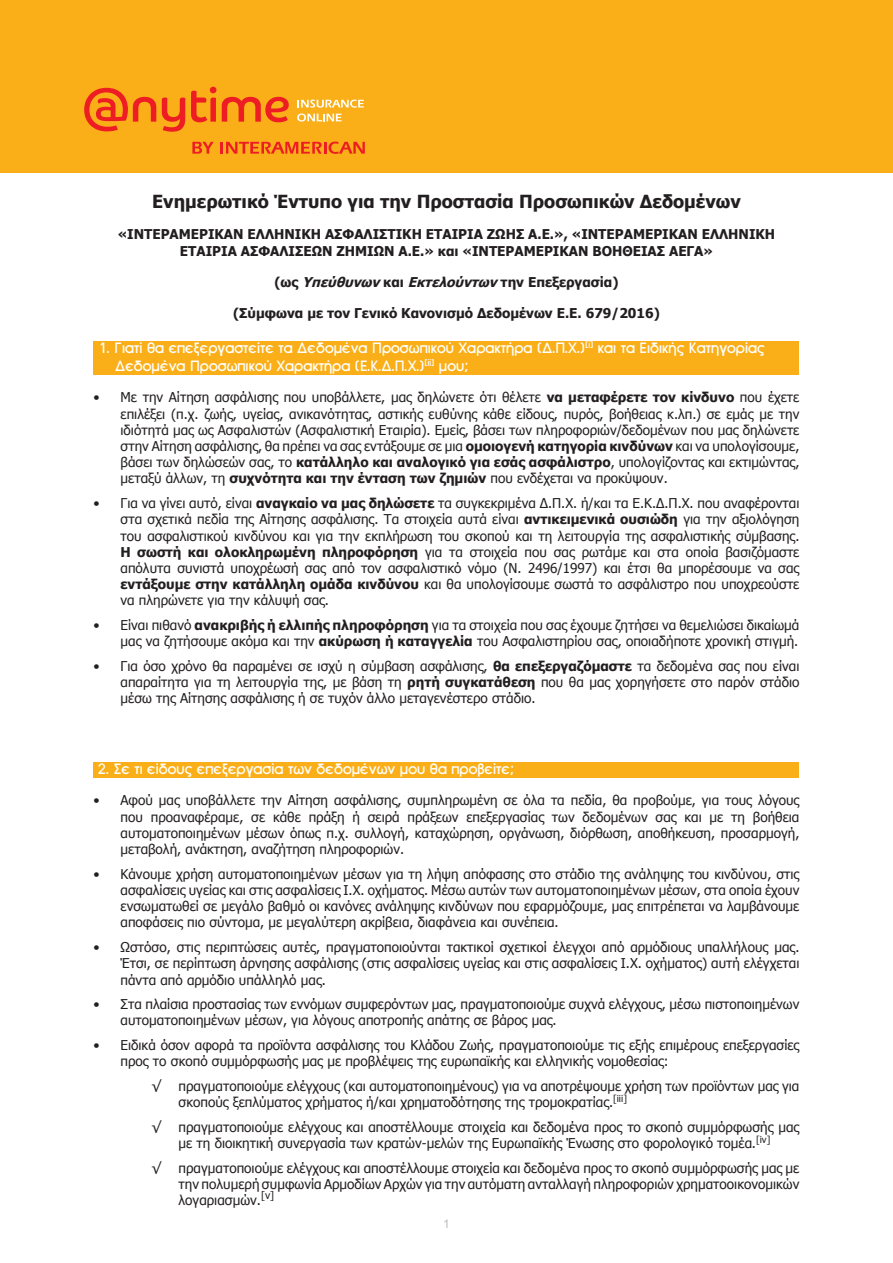
<style>
.page{position:relative;width:893px;height:1263px;background:#fff}
.page>*{position:absolute;margin:0;border:0;box-sizing:border-box;transform-origin:0 0}
.t1{font:700 18px "Tahoma";color:#231f20}
.Heading{font:15px/18px "UB Avant Garde Bold";color:#fff}
.t2{font:13.5px/16.2px "Tahoma";color:#231f20;text-align:justify}
.t3{font:700 13.5px/16.2px "Tahoma";color:#231f20;text-align:center}
.Alpha{font:12px "Arial";color:#bcbdc0}
.s1{font-style:italic}
.s2{font-weight:700}
</style>
<div class="page">
<div style="left:94px;top:341px;width:705px;height:33px;background:#faaf18"></div>
<div style="left:94px;top:762px;width:705px;height:15px;background:#faaf18"></div>
<div style="left:0;top:0;width:893px;height:172px;background:#faaf18"></div>
<svg style="left:298px;top:100px;width:66px;height:8px"></svg>
<svg style="left:297px;top:114px;width:45px;height:8px"></svg>
<svg style="left:84px;top:88px;width:72px;height:43px"></svg>
<svg style="left:162px;top:98px;width:23px;height:34px"></svg>
<svg style="left:191px;top:87px;width:25px;height:35px"></svg>
<svg style="left:222px;top:97px;width:67px;height:25px"></svg>
<svg style="left:192px;top:142px;width:22px;height:12px"></svg>
<svg style="left:221px;top:142px;width:144px;height:12px"></svg>
<p class="t1" style="left:152px;top:189px;width:590px">Ενημερωτικό Έντυπο για την Προστασία Προσωπικών Δεδομένων</p>
<p class="t3" style="left:118px;top:225px;width:659px">«ΙΝΤΕΡΑΜΕΡΙΚΑΝ ΕΛΛΗΝΙΚΗ ΑΣΦΑΛΙΣΤΙΚΗ ΕΤΑΙΡΙΑ ΖΩΗΣ Α.Ε.», «ΙΝΤΕΡΑΜΕΡΙΚΑΝ ΕΛΛΗΝΙΚΗ<br>ΕΤΑΙΡΙΑ ΑΣΦΑΛΙΣΕΩΝ ΖΗΜΙΩΝ Α.Ε.» και «ΙΝΤΕΡΑΜΕΡΙΚΑΝ ΒΟΗΘΕΙΑΣ ΑΕΓΑ»</p>
<p class="t3" style="left:274px;top:273px;width:346px">( ω ς <span class="s1">Υπεύθυνων</span>κ α ι <span class="s1">Εκτελούντων</span>τ η ν Ε π ε ξ ε ρ γ α σ ί α )</p>
<p class="t3" style="left:233px;top:304px;width:428px">(Σύμφωνα με τον Γενικό Κανονισμό Δεδομένων Ε.Ε. 679/2016)</p>
<p class="Heading" style="left:115px;top:340px;width:651px;text-indent:-17px">1. Γιατί θα επεξεργαστείτε τα Δεδομένα Προσωπικού Χαρακτήρα (Δ.Π.Χ.)<sup>[i]</sup> και τα Ειδικής Κατηγορίας<br>Δεδομένα Προσωπικού Χαρακτήρα (Ε.Κ.Δ.Π.Χ.)<sup>[ii]</sup> μου;</p>
<p class="t2" style="left:121px;top:389px;width:680px;text-indent:-27px">• Με την Aίτηση ασφάλισης που υποβάλλετε, μας δηλώνετε ότι θέλετε <span class="s2">να μεταφέρετε τον κίνδυνο</span> που έχετε επιλέξει (π.χ. ζωής, υγείας, ανικανότητας, αστικής ευθύνης κάθε είδους, πυρός, βοήθειας κ.λπ.) σε εμάς με την ιδιότητά μας ως Ασφαλιστών (Ασφαλιστική Εταιρία). Εμείς, βάσει των πληροφοριών/δεδομένων που μας δηλώνετε στην Aίτηση ασφάλισης, θα πρέπει να σας εντάξουμε σε μια <span class="s2">ομοιογενή κατηγορία κινδύνων</span> και να υπολογίσουμε, βάσει των δηλώσεών σας, το <span class="s2">κατάλληλο και αναλογικό για εσάς ασφάλιστρο</span>, υπολογίζοντας και εκτιμώντας, μεταξύ άλλων, τη <span class="s2">συχνότητα και την ένταση των ζημιών</span> που ενδέχεται να προκύψουν.</p>
<p class="t2" style="left:121px;top:494px;width:680px;text-indent:-27px">• Για να γίνει αυτό, είναι <span class="s2">αναγκαίο να μας δηλώσετε</span> τα συγκεκριμένα Δ.Π.Χ. ή/και τα Ε.Κ.Δ.Π.Χ. που αναφέρονται στα σχετικά πεδία της Aίτησης ασφάλισης. Τα στοιχεία αυτά είναι <span class="s2">αντικειμενικά ουσιώδη</span> για την αξιολόγηση του ασφαλιστικού κινδύνου και για την εκπλήρωση του σκοπού και τη λειτουργία της ασφαλιστικής σύμβασης.<br><span class="s2">Η σωστή και ολοκληρωμένη πληροφόρηση</span> για τα στοιχεία που σας ρωτάμε και στα οποία βασιζόμαστε απόλυτα συνιστά υποχρέωσή σας από τον ασφαλιστικό νόμο (N. 2496/1997) και έτσι θα μπορέσουμε να σας <span class="s2">εντάξουμε στην κατάλληλη ομάδα κινδύνου</span> και θα υπολογίσουμε σωστά το ασφάλιστρο που υποχρεούστε να πληρώνετε για την κάλυψή σας.</p>
<p class="t2" style="left:94px;top:616px;width:707px;text-align:right">• Είναι πιθανό <span class="s2">ανακριβής ή ελλιπής πληροφόρηση</span> για τα στοιχεία που σας έχουμε ζητήσει να θεμελιώσει δικαίωμά μας να ζητήσουμε ακόμα και την <span class="s2">ακύρωση ή καταγγελία</span> του Aσφαλιστηρίου σας, οποιαδήποτε χρονική στιγμή.</p>
<p class="t2" style="left:121px;top:657px;width:680px;text-indent:-27px">• Για όσο χρόνο θα παραμένει σε ισχύ η σύμβαση ασφάλισης, <span class="s2">θα επεξεργαζόμαστε</span> τα δεδομένα σας που είναι απαραίτητα για τη λειτουργία της, με βάση τη <span class="s2">ρητή συγκατάθεση</span> που θα μας χορηγήσετε στο παρόν στάδιο μέσω της Aίτησης ασφάλισης ή σε τυχόν άλλο μεταγενέστερο στάδιο.</p>
<p class="Heading" style="left:97px;top:761px;width:418px">2. Σε τι είδους επεξεργασία των δεδομένων μου θα προβείτε;</p>
<p class="t2" style="left:121px;top:792px;width:680px;text-indent:-27px">• Αφού μας υποβάλλετε την Aίτηση ασφάλισης, συμπληρωμένη σε όλα τα πεδία, θα προβούμε, για τους λόγους που προαναφέραμε, σε κάθε πράξη ή σειρά πράξεων επεξεργασίας των δεδομένων σας και με τη βοήθεια αυτοματοποιημένων μέσων όπως π.χ. συλλογή, καταχώρηση, οργάνωση, διόρθωση, αποθήκευση, προσαρμογή, μεταβολή, ανάκτηση, αναζήτηση πληροφοριών.</p>
<p class="t2" style="left:121px;top:865px;width:680px;text-indent:-27px">• Κάνουμε χρήση αυτοματοποιημένων μέσων για τη λήψη απόφασης στο στάδιο της ανάληψης του κινδύνου, στις ασφαλίσεις υγείας και στις ασφαλίσεις Ι.Χ. οχήματος. Μέσω αυτών των αυτοματοποιημένων μέσων, στα οποία έχουν ενσωματωθεί σε μεγάλο βαθμό οι κανόνες ανάληψης κινδύνων που εφαρμόζουμε, μας επιτρέπεται να λαμβάνουμε αποφάσεις πιο σύντομα, με μεγαλύτερη ακρίβεια, διαφάνεια και συνέπεια.</p>
<p class="t2" style="left:121px;top:938px;width:680px;text-indent:-27px">• Ωστόσο, στις περιπτώσεις αυτές, πραγματοποιούνται τακτικοί σχετικοί έλεγχοι από αρμόδιους υπαλλήλους μας.<br>Έτσι, σε περίπτωση άρνησης ασφάλισης (στις ασφαλίσεις υγείας και στις ασφαλίσεις Ι.Χ. οχήματος) αυτή ελέγχεται πάντα από αρμόδιο υπάλληλό μας.</p>
<p class="t2" style="left:121px;top:995px;width:680px;text-indent:-27px">• Στα πλαίσια προστασίας των εννόμων συμφερόντων μας, πραγματοποιούμε συχνά ελέγχους, μέσω πιστοποιημένων αυτοματοποιημένων μέσων, για λόγους αποτροπής απάτης σε βάρος μας.</p>
<p class="t2" style="left:121px;top:1036px;width:680px;text-indent:-27px">• Ειδικά όσον αφορά τα προϊόντα ασφάλισης του Κλάδου Ζωής, πραγματοποιούμε τις εξής επιμέρους επεξεργασίες προς το σκοπό συμμόρφωσής μας με προβλέψεις της ευρωπαϊκής και ελληνικής νομοθεσίας:</p>
<p class="t2" style="left:152px;top:1077px;width:11px">√</p>
<p class="t2" style="left:179px;top:1077px;width:622px">πραγματοποιούμε ελέγχους (και αυτοματοποιημένους) για να αποτρέψουμε χρήση των προϊόντων μας για σκοπούς ξεπλύματος χρήματος ή/και χρηματοδότησης της τρομοκρατίας.<sup>[iii]</sup></p>
<p class="t2" style="left:152px;top:1118px;width:11px">√</p>
<p class="t2" style="left:179px;top:1118px;width:622px">πραγματοποιούμε ελέγχους και αποστέλλουμε στοιχεία και δεδομένα προς το σκοπό συμμόρφωσής μας με τη διοικητική συνεργασία των κρατών-μελών της Ευρωπαϊκής Ένωσης στο φορολογικό τομέα.<sup>[iv]</sup></p>
<p class="t2" style="left:152px;top:1159px;width:11px">√</p>
<p class="t2" style="left:179px;top:1159px;width:622px">πραγματοποιούμε ελέγχους και αποστέλλουμε στοιχεία και δεδομένα προς το σκοπό συμμόρφωσής μας με την πολυμερή συμφωνία Αρμοδίων Αρχών για την αυτόματη ανταλλαγή πληροφοριών χρηματοοικονομικών λογαριασμών.<sup>[v]</sup></p>
<p class="Alpha" style="left:443px;top:1216px;width:8px">1</p>
</div>
